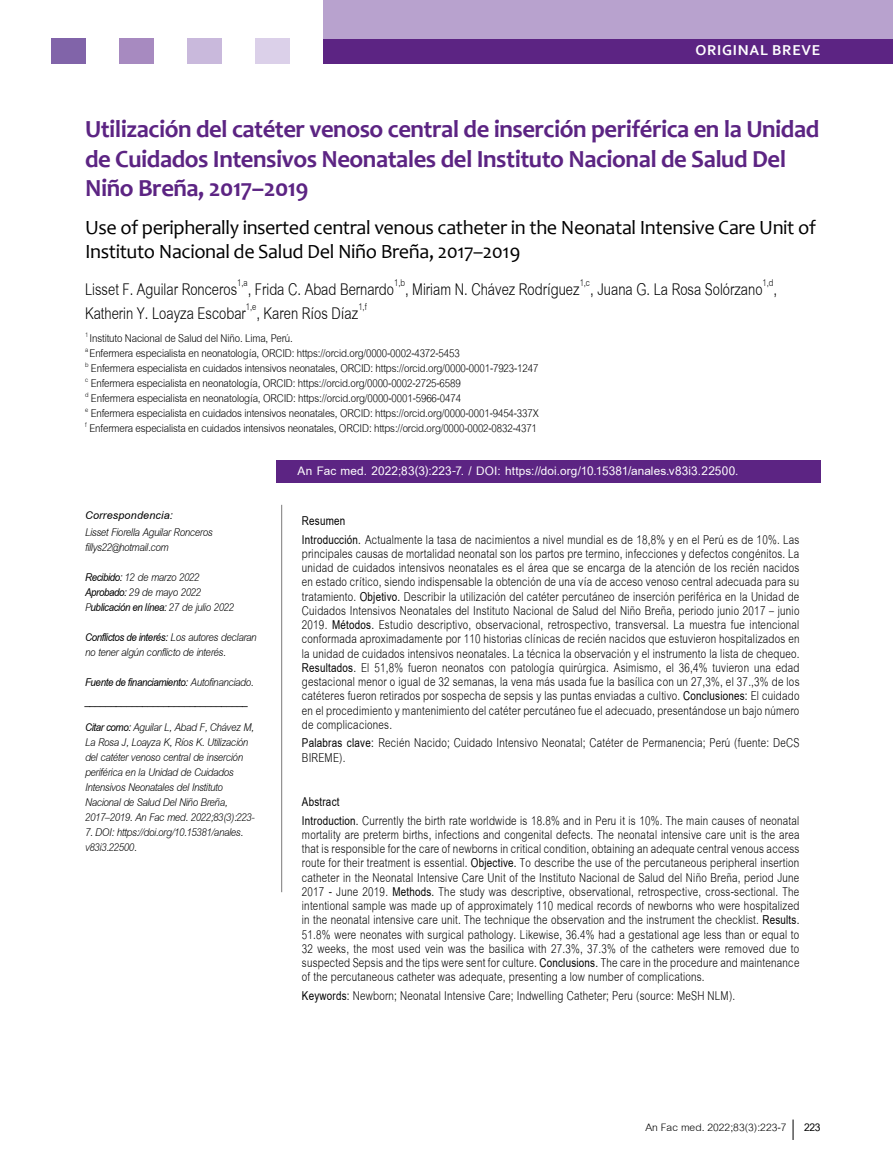
<style>
.page{position:relative;width:893px;height:1174px;background:#fff}
.page>*{position:absolute;margin:0;border:0;box-sizing:border-box;transform-origin:0 0}
.t1{font:24.75px/24px "Cordia UPC";color:#000;scale:.8 1}
.t2{font:700 24.75px/29.7px "Candara";letter-spacing:-.02em;color:#5c2483}
.t3{font:20.25px/24.3px "Candara";letter-spacing:-.02em;color:#000}
.t4{font:18.75px/14.2px "Cordia UPC";letter-spacing:.015em;color:#000;scale:.8 1}
.t5{font:700 18px "Cordia UPC";letter-spacing:.005em;color:#fff}
.t6{font:16.5px/15px "Cordia UPC";letter-spacing:-.01em;color:#000;scale:.9 1}
.t7{font:italic 16.5px/15px "Cordia UPC";letter-spacing:-.025em;color:#000;scale:.9 1}
.t8{font:italic 700 16.5px/19.5px "Cordia UPC";letter-spacing:-.025em;color:#000;scale:.9 1}
.t9{font:italic 700 16.5px "Cordia UPC";letter-spacing:.01em;color:#000}
.t10{font:15.75px "Cordia UPC";color:#000}
.t11{font:700 15px "Corbel";letter-spacing:.05em;color:#fff}
.s1{font-weight:700}
.s2{font-weight:400}
</style>
<div class="page">
<div style="left:51px;top:38px;width:34px;height:26px;background:#8164a9"></div>
<div style="left:255px;top:38px;width:34px;height:26px;background:#dbd0e9"></div>
<div style="left:187px;top:38px;width:34px;height:26px;background:#c9b9dc"></div>
<div style="left:119px;top:38px;width:34px;height:26px;background:#a78ac0"></div>
<div style="left:323px;top:38px;width:570px;height:26px;background:#5c2483"></div>
<div style="left:323px;top:0;width:570px;height:38px;background:#b8a2ce"></div>
<svg style="left:793px;top:1119px;width:1px;height:21px"></svg>
<div style="left:276px;top:460px;width:545px;height:23px;background:#5c2483"></div>
<hr style="left:281px;top:505px;width:1px;height:387px;background:#7c7b7b">
<p class="t11" style="left:695px;top:41px;width:127px">ORIGINAL BREVE</p>
<h1 class="t2" style="left:85px;top:114px;width:736px">Utilización del catéter venoso central de inserción periférica en la Unidad de Cuidados Intensivos Neonatales del Instituto Nacional de Salud Del<br>Niño Breña, 2017–2019</h1>
<p class="t3" style="left:85px;top:215px;width:732px">Use of peripherally inserted central venous catheter in the Neonatal Intensive Care Unit of<br>Instituto Nacional de Salud Del Niño Breña, 2017–2019</p>
<h1 class="t1" style="left:85px;top:277px;width:867px">Lisset F. Aguilar Ronceros<sup>1,a</sup>, Frida C. Abad Bernardo<sup>1,b</sup>, Miriam N. Chávez Rodríguez<sup>1,c</sup>, Juana G. La Rosa Solórzano<sup>1,d</sup>,<br>Katherin Y. Loayza Escobar<sup>1,e</sup>, Karen Ríos Díaz<sup>1,f</sup></h1>
<p class="t6" style="left:85px;top:331px;width:505px"><sup>1</sup> Instituto Nacional de Salud del Niño. Lima, Perú.<br><sup>a</sup> Enfermera especialista en neonatología, ORCID: https://orcid.org/0000-0002-4372-5453<br><sup>b</sup> Enfermera especialista en cuidados intensivos neonatales, ORCID: https://orcid.org/0000-0001-7923-1247 <sup>c</sup> Enfermera especialista en neonatología, ORCID: https://orcid.org/0000-0002-2725-6589<br><sup>d</sup> Enfermera especialista en neonatología, ORCID: https://orcid.org/0000-0001-5966-0474<br><sup>e</sup> Enfermera especialista en cuidados intensivos neonatales, ORCID: https://orcid.org/0000-0001-9454-337X <sup>f</sup> Enfermera especialista en cuidados intensivos neonatales, ORCID: https://orcid.org/0000-0002-0832-4371</p>
<p class="t9" style="left:85px;top:505px;width:89px">Correspondencia:</p>
<p class="t7" style="left:85px;top:524px;width:143px">Lisset Fiorella Aguilar Ronceros fillys22@hotmail.com</p>
<p class="t7" style="left:85px;top:569px;width:167px"><span class="s1">Recibido:</span> 12 de marzo 2022<br><span class="s1">Aprobado:</span> 29 de mayo 2022<br>P<span class="s1">ublicación en línea:</span> 27 de julio 2022</p>
<p class="t7" style="left:85px;top:629px;width:192px"><span class="s1">Conflictos de interés:</span> Los autores declaran no tener algún conflicto de interés.</p>
<p class="t8" style="left:85px;top:672px;width:189px">Fuente de financiamiento: <span class="s2">Autofinanciado. </span>_______________________________</p>
<p class="t7" style="left:85px;top:719px;width:190px"><span class="s1">Citar como:</span> Aguilar L, Abad F, Chávez M, La Rosa J, Loayza K, Ríos K. Utilización del catéter venoso central de inserción periférica en la Unidad de Cuidados Intensivos Neonatales del Instituto Nacional de Salud Del Niño Breña, 2017–2019. An Fac med. 2022;83(3):223-</p>
<p class="t7" style="left:85px;top:824px;width:177px">7. DOI: https://doi.org/10.15381/anales. v83i3.22500.</p>
<p class="t5" style="left:298px;top:460px;width:442px">An Fac med. 2022;83(3):223-7. / DOI: https://doi.org/10.15381/anales.v83i3.22500.</p>
<p class="t4" style="left:302px;top:512px;width:623px;line-height:18.5px"><span class="s1">Resumen<br>Introducción.</span> Actualmente la tasa de nacimientos a nivel mundial es de 18,8% y en el Perú es de 10%. Las</p>
<p class="t4" style="left:302px;top:547px;width:624px;text-align:justify">principales causas de mortalidad neonatal son los partos pre termino, infecciones y defectos congénitos. La unidad de cuidados intensivos neonatales es el área que se encarga de la atención de los recién nacidos en estado crítico, siendo indispensable la obtención de una vía de acceso venoso central adecuada para su tratamiento. <span class="s1">Objetivo.</span> Describir la utilización del catéter percutáneo de inserción periférica en la Unidad de Cuidados Intensivos Neonatales del Instituto Nacional de Salud del Niño Breña, periodo junio 2017 – junio 2019. <span class="s1">Métodos.</span> Estudio descriptivo, observacional, retrospectivo, transversal. La muestra fue intencional conformada aproximadamente por 110 historias clínicas de recién nacidos que estuvieron hospitalizados en la unidad de cuidados intensivos neonatales. La técnica la observación y el instrumento la lista de chequeo.<br><span class="s1">Resultados.</span> El 51,8% fueron neonatos con patología quirúrgica. Asimismo, el 36,4% tuvieron una edad gestacional menor o igual de 32 semanas, la vena más usada fue la basílica con un 27,3%, el 37.,3% de los catéteres fueron retirados por sospecha de sepsis y las puntas enviadas a cultivo. <span class="s1">Conclusiones:</span> El cuidado en el procedimiento y mantenimiento del catéter percutáneo fue el adecuado, presentándose un bajo número de complicaciones.</p>
<p class="t4" style="left:302px;top:736px;width:623px"><span class="s1">Palabras clave:</span> Recién Nacido; Cuidado Intensivo Neonatal; Catéter de Permanencia; Perú (fuente: DeCS<br>BIREME).</p>
<p class="t4" style="left:302px;top:793px;width:623px;line-height:18.5px"><span class="s1">Abstract<br>Introduction.</span> Currently the birth rate worldwide is 18.8% and in Peru it is 10%. The main causes of neonatal</p>
<p class="t4" style="left:302px;top:828px;width:623px;text-align:justify">mortality are preterm births, infections and congenital defects. The neonatal intensive care unit is the area that is responsible for the care of newborns in critical condition, obtaining an adequate central venous access route for their treatment is essential. <span class="s1">Objective.</span> To describe the use of the percutaneous peripheral insertion catheter in the Neonatal Intensive Care Unit of the Instituto Nacional de Salud del Niño Breña, period June 2017 - June 2019. <span class="s1">Methods.</span> The study was descriptive, observational, retrospective, cross-sectional. The intentional sample was made up of approximately 110 medical records of newborns who were hospitalized in the neonatal intensive care unit. The technique the observation and the instrument the checklist. <span class="s1">Results.<br></span>51.8% were neonates with surgical pathology. Likewise, 36.4% had a gestational age less than or equal to 32 weeks, the most used vein was the basilica with 27.3%, 37.3% of the catheters were removed due to suspected Sepsis and the tips were sent for culture. <span class="s1">Conclusions.</span> The care in the procedure and maintenance of the percutaneous catheter was adequate, presenting a low number of complications.</p>
<p class="t4" style="left:302px;top:989px;width:543px"><span class="s1">Keywords:</span> Newborn; Neonatal Intensive Care; Indwelling Catheter; Peru (source: MeSH NLM).</p>
<p class="t10" style="left:645px;top:1117px;width:177px">An Fac med. 2022;83(3):223-7 <span class="s1">223</span></p>
</div>
